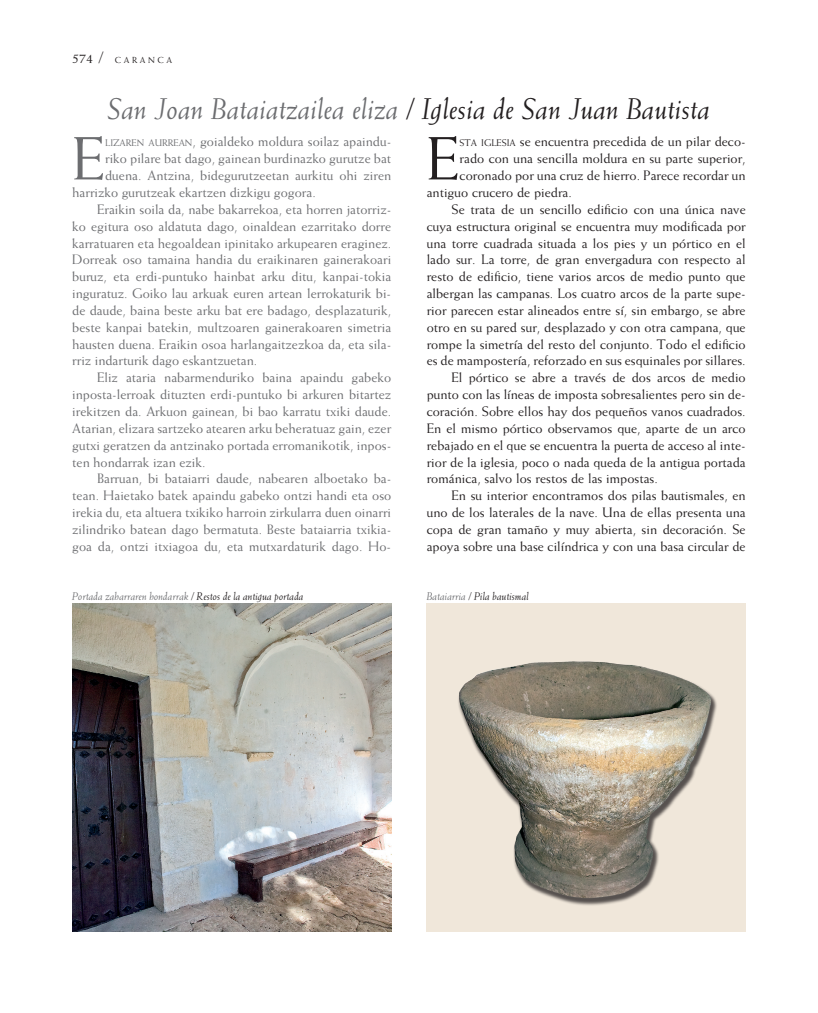
<style>
.page{position:relative;width:818px;height:1013px;background:#fff}
.page>*{position:absolute;margin:0;border:0;box-sizing:border-box;transform-origin:0 0}
.t1{font:61.25px "Weiss Std";color:#6c6d70}
.t2{font:61.25px "Weiss Std";color:#231f20}
.t3{font:italic 30px "Weiss Std";color:#6c6d70}
.t4{font:13.75px "Weiss Std";color:#6c6d70}
.t5{font:13.75px "Weiss Std";color:#231f20}
.t6{font:italic 11.25px "Weiss Std";color:#6c6d70}
.t7{font:italic 11.25px "Weiss Std";color:#231f20}
.t8{font:8.75px "Weiss Std";color:#231f20}
.s1{font-size:13.75px}
.s2{font-size:16.25px}
.s3{color:#231f20}
.s4{font-size:9.62px}
.s5{color:#6c6d70}
</style>
<div class="page">
<img style="left:72px;top:603px;width:319px;height:328px">
<img style="left:427px;top:603px;width:318px;height:328px">
<p class="t8" style="left:72px;top:55px;width:52px"><span class="s1">574</span> <span class="s2">/</span> caranca</p>
<h2 class="t3" style="left:107px;top:91px;width:605px">San Joan Bataiatzailea eliza <span class="s3">/ Iglesia de San Juan Bautista</span></h2>
<h1 class="t1" style="left:72px;top:123px;width:34px">E</h1>
<p class="t4" style="left:105px;top:134px;width:287px"><span class="s4">LIZAREN AURREAN</span>, goialdeko moldura soilaz apaindu-</p>
<p class="t4" style="left:105px;top:151px;width:287px">riko pilare bat dago, gainean burdinazko gurutze bat</p>
<p class="t4" style="left:105px;top:167px;width:287px">duena. Antzina, bidegurutzeetan aurkitu ohi ziren</p>
<p class="t4" style="left:72px;top:184px;width:245px">harrizko gurutzeak ekartzen dizkigu gogora.</p>
<p class="t4" style="left:97px;top:201px;width:296px">Eraikin soila da, nabe bakarrekoa, eta horren jatorriz-</p>
<p class="t4" style="left:72px;top:218px;width:320px">ko egitura oso aldatuta dago, oinaldean ezarritako dorre</p>
<p class="t4" style="left:72px;top:235px;width:320px">karratuaren eta hegoaldean ipinitako arkupearen eraginez.</p>
<p class="t4" style="left:72px;top:252px;width:320px">Dorreak oso tamaina handia du eraikinaren gainerakoari</p>
<p class="t4" style="left:72px;top:268px;width:320px">buruz, eta erdi-puntuko hainbat arku ditu, kanpai-tokia</p>
<p class="t4" style="left:72px;top:285px;width:320px">inguratuz. Goiko lau arkuak euren artean lerrokaturik bi-</p>
<p class="t4" style="left:72px;top:302px;width:320px">de daude, baina beste arku bat ere badago, desplazaturik,</p>
<p class="t4" style="left:72px;top:319px;width:320px">beste kanpai batekin, multzoaren gainerakoaren simetria</p>
<p class="t4" style="left:72px;top:336px;width:320px">hausten duena. Eraikin osoa harlangaitzezkoa da, eta sila-</p>
<p class="t4" style="left:72px;top:353px;width:187px">rriz indarturik dago eskantzuetan.</p>
<p class="t4" style="left:97px;top:369px;width:296px">Eliz ataria nabarmenduriko baina apaindu gabeko</p>
<p class="t4" style="left:72px;top:386px;width:320px">inposta-lerroak dituzten erdi-puntuko bi arkuren bitartez</p>
<p class="t4" style="left:72px;top:403px;width:320px">irekitzen da. Arkuon gainean, bi bao karratu txiki daude.</p>
<p class="t4" style="left:72px;top:420px;width:320px">Atarian, elizara sartzeko atearen arku beheratuaz gain, ezer</p>
<p class="t4" style="left:72px;top:437px;width:320px">gutxi geratzen da antzinako portada erromanikotik, inpos-</p>
<p class="t4" style="left:72px;top:454px;width:135px">ten hondarrak izan ezik.</p>
<p class="t4" style="left:97px;top:471px;width:296px">Barruan, bi bataiarri daude, nabearen alboetako ba-</p>
<p class="t4" style="left:72px;top:487px;width:320px">tean. Haietako batek apaindu gabeko ontzi handi eta oso</p>
<p class="t4" style="left:72px;top:504px;width:320px">irekia du, eta altuera txikiko harroin zirkularra duen oinarri</p>
<p class="t4" style="left:72px;top:521px;width:320px">zilindriko batean dago bermatuta. Beste bataiarria txikia-</p>
<p class="t4" style="left:72px;top:538px;width:320px">goa da, ontzi itxiagoa du, eta mutxardaturik dago. Ho-</p>
<h1 class="t2" style="left:427px;top:123px;width:30px">E</h1>
<p class="t5" style="left:459px;top:134px;width:287px"><span class="s4">STA IGLESIA</span> se encuentra precedida de un pilar deco-</p>
<p class="t5" style="left:459px;top:151px;width:287px">rado con una sencilla moldura en su parte superior,</p>
<p class="t5" style="left:459px;top:167px;width:287px">coronado por una cruz de hierro. Parece recordar un</p>
<p class="t5" style="left:427px;top:184px;width:147px">antiguo crucero de piedra.</p>
<p class="t5" style="left:451px;top:201px;width:296px">Se trata de un sencillo edificio con una única nave</p>
<p class="t5" style="left:427px;top:218px;width:320px">cuya estructura original se encuentra muy modificada por</p>
<p class="t5" style="left:427px;top:235px;width:320px">una torre cuadrada situada a los pies y un pórtico en el</p>
<p class="t5" style="left:427px;top:252px;width:320px">lado sur. La torre, de gran envergadura con respecto al</p>
<p class="t5" style="left:427px;top:268px;width:320px">resto de edificio, tiene varios arcos de medio punto que</p>
<p class="t5" style="left:427px;top:285px;width:320px">albergan las campanas. Los cuatro arcos de la parte supe-</p>
<p class="t5" style="left:427px;top:302px;width:320px">rior parecen estar alineados entre sí, sin embargo, se abre</p>
<p class="t5" style="left:427px;top:319px;width:320px">otro en su pared sur, desplazado y con otra campana, que</p>
<p class="t5" style="left:427px;top:336px;width:320px">rompe la simetría del resto del conjunto. Todo el edificio</p>
<p class="t5" style="left:427px;top:353px;width:320px">es de mampostería, reforzado en sus esquinales por sillares.</p>
<p class="t5" style="left:451px;top:369px;width:296px">El pórtico se abre a través de dos arcos de medio</p>
<p class="t5" style="left:427px;top:386px;width:320px">punto con las líneas de imposta sobresalientes pero sin de-</p>
<p class="t5" style="left:427px;top:403px;width:320px">coración. Sobre ellos hay dos pequeños vanos cuadrados.</p>
<p class="t5" style="left:427px;top:420px;width:320px">En el mismo pórtico observamos que, aparte de un arco</p>
<p class="t5" style="left:427px;top:437px;width:320px">rebajado en el que se encuentra la puerta de acceso al inte-</p>
<p class="t5" style="left:427px;top:454px;width:320px">rior de la iglesia, poco o nada queda de la antigua portada</p>
<p class="t5" style="left:427px;top:471px;width:232px">románica, salvo los restos de las impostas.</p>
<p class="t5" style="left:451px;top:487px;width:296px">En su interior encontramos dos pilas bautismales, en</p>
<p class="t5" style="left:427px;top:504px;width:320px">uno de los laterales de la nave. Una de ellas presenta una</p>
<p class="t5" style="left:427px;top:521px;width:320px">copa de gran tamaño y muy abierta, sin decoración. Se</p>
<p class="t5" style="left:427px;top:538px;width:320px">apoya sobre una base cilíndrica y con una basa circular de</p>
<p class="t6" style="left:72px;top:589px;width:233px">Portada zaharraren hondarrak <span class="s3">/ Restos de la antigua portada</span></p>
<p class="t7" style="left:427px;top:589px;width:104px"><span class="s5">Bataiarria</span> / Pila bautismal</p>
</div>
